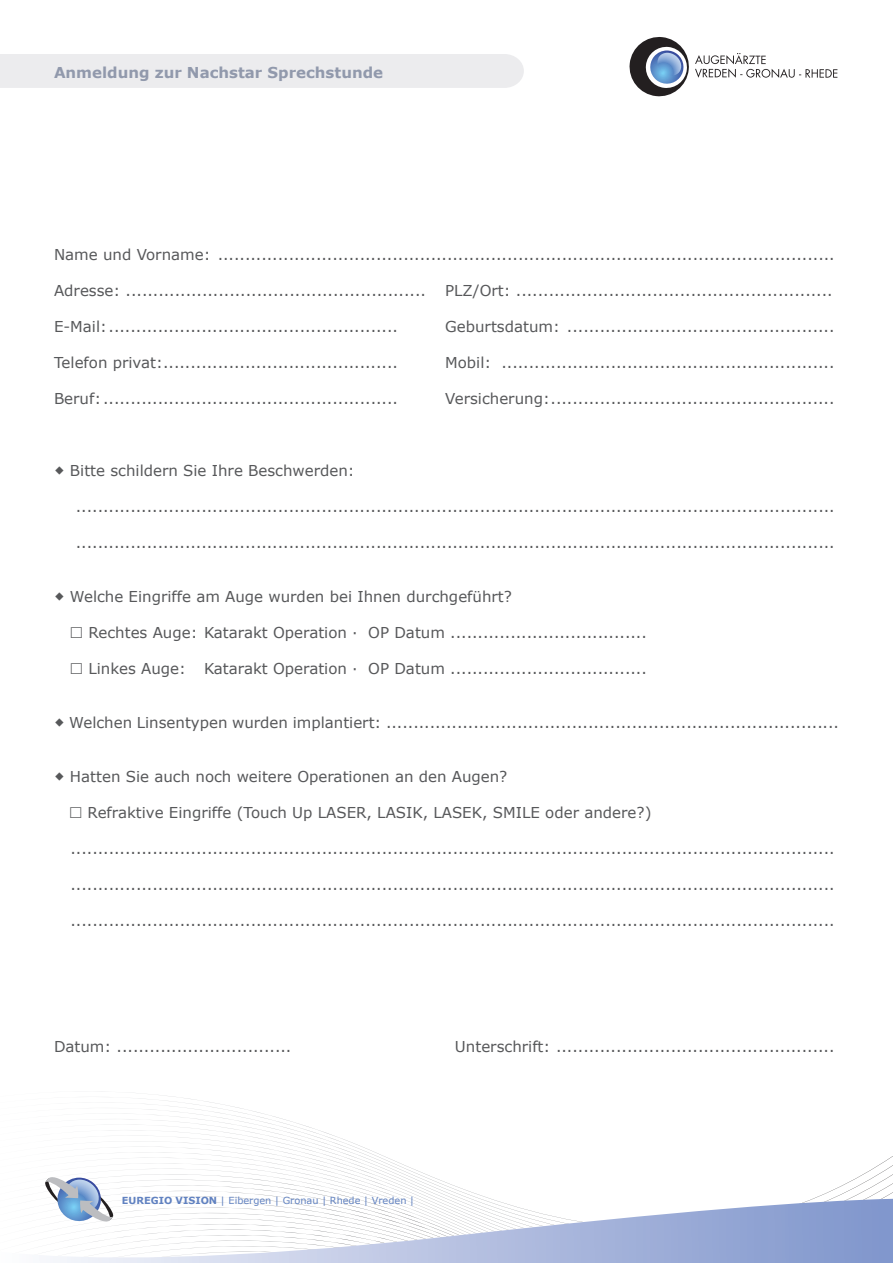
<style>
.page{position:relative;width:893px;height:1263px;background:#fff}
.page>*{position:absolute;margin:0;border:0;box-sizing:border-box;transform-origin:0 0}
.t1{font:15px "Verdana";color:#57585a}
.t2{font:700 15px "Verdana";color:#9199ac}
.t3{font:9.75px "Verdana";color:#6182c1}
.s1{font-weight:700}
</style>
<div class="page">
<div style="left:0;top:54px;width:524px;height:34px;background:#ececee"></div>
<svg style="left:109px;top:1095px;width:784px;height:104px"></svg>
<svg style="left:502px;top:1199px;width:391px;height:64px"></svg>
<svg style="left:45px;top:1174px;width:457px;height:89px"></svg>
<svg style="left:630px;top:37px;width:207px;height:59px"></svg>
<p class="t2" style="left:54px;top:63px;width:331px">Anmeldung zur Nachstar Sprechstunde</p>
<p class="t1" style="left:54px;top:245px;width:782px">Name und Vorname: .................................................................................................................</p>
<p class="t1" style="left:54px;top:281px;width:373px">Adresse: .......................................................</p>
<p class="t1" style="left:445px;top:281px;width:389px">PLZ/Ort: ..........................................................</p>
<p class="t1" style="left:54px;top:317px;width:345px">E-Mail:.....................................................</p>
<p class="t1" style="left:445px;top:317px;width:391px">Geburtsdatum: .................................................</p>
<p class="t1" style="left:54px;top:353px;width:345px">Telefon privat:...........................................</p>
<p class="t1" style="left:445px;top:353px;width:391px">Mobil: .............................................................</p>
<p class="t1" style="left:54px;top:389px;width:345px">Beruf: ......................................................</p>
<p class="t1" style="left:445px;top:389px;width:391px">Versicherung:....................................................</p>
<p class="t1" style="left:70px;top:461px;width:286px">Bitte schildern Sie Ihre Beschwerden:</p>
<p class="t1" style="left:76px;top:497px;width:760px">...........................................................................................................................................</p>
<p class="t1" style="left:76px;top:533px;width:760px">...........................................................................................................................................</p>
<p class="t1" style="left:70px;top:587px;width:444px">Welche Eingriffe am Auge wurden bei Ihnen durchgeführt?</p>
<p class="t1" style="left:88px;top:623px;width:560px">Rechtes Auge: Katarakt Operation · OP Datum ....................................</p>
<p class="t1" style="left:88px;top:659px;width:560px">Linkes Auge: Katarakt Operation · OP Datum ....................................</p>
<p class="t1" style="left:69px;top:713px;width:771px">Welchen Linsentypen wurden implantiert: ...................................................................................</p>
<p class="t1" style="left:70px;top:767px;width:439px">Hatten Sie auch noch weitere Operationen an den Augen?</p>
<p class="t1" style="left:88px;top:803px;width:565px">Refraktive Eingriffe (Touch Up LASER, LASIK, LASEK, SMILE oder andere?)</p>
<p class="t1" style="left:70px;top:839px;width:766px">............................................................................................................................................</p>
<p class="t1" style="left:70px;top:875px;width:766px">............................................................................................................................................</p>
<p class="t1" style="left:70px;top:911px;width:766px">............................................................................................................................................</p>
<p class="t1" style="left:54px;top:1037px;width:239px">Datum: ................................</p>
<p class="t1" style="left:455px;top:1037px;width:381px">Unterschrift: ...................................................</p>
<p class="t3" style="left:122px;top:1194px;width:294px"><span class="s1">EUREGIO VISION</span> | Eibergen | Gronau | Rhede | Vreden |</p>
</div>
